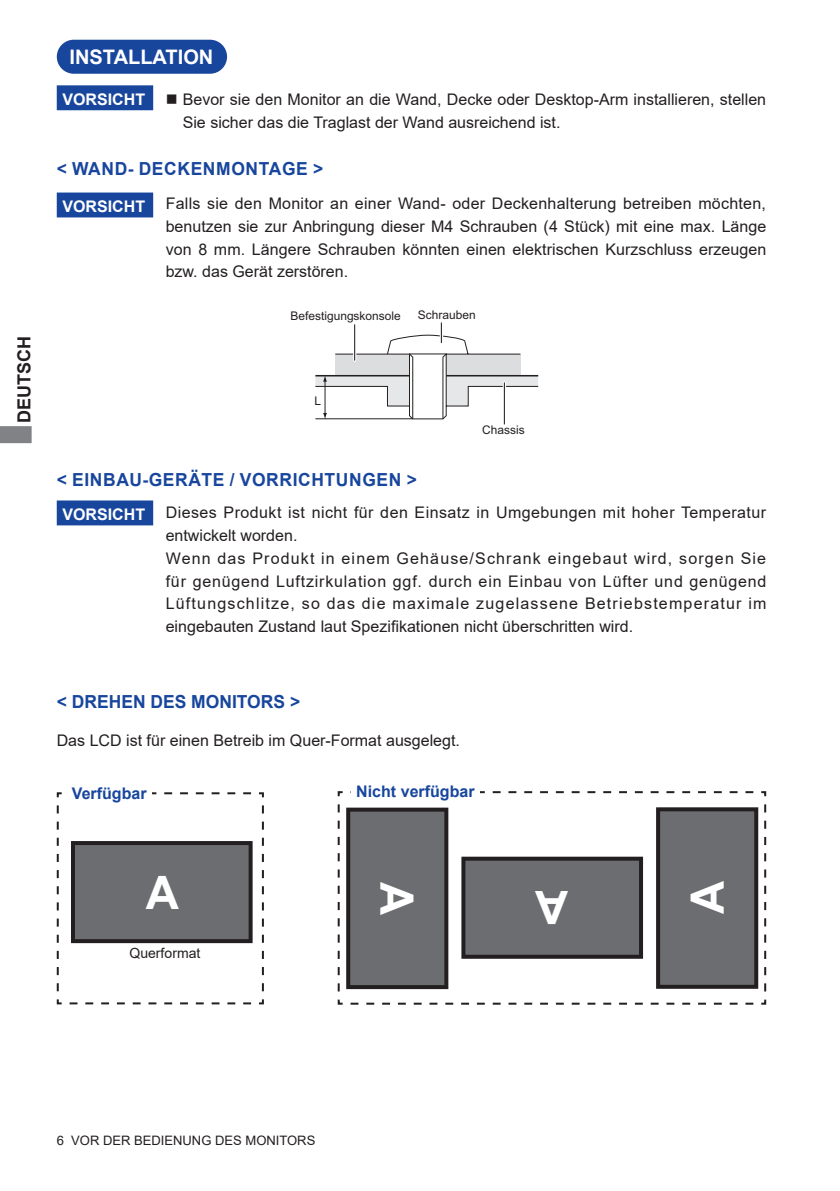
<style>
.page{position:relative;width:840px;height:1191px;background:#fff}
.page>*{position:absolute;margin:0;border:0;box-sizing:border-box;transform-origin:0 0}
.t1{font:700 46px "Arial";color:#fff}
.t2{font:700 20px "Arial";color:#fff}
.t3{font:700 18px "Arial";letter-spacing:.035em;color:#18469d}
.t4{font:700 18px "Arial";color:#18469d}
.t5{font:700 18px "Arial";color:#231f20}
.t6{font:16px/22.6px "Arial";letter-spacing:.005em;color:#231f20;text-align:justify}
.t7{font:16px/22.6px "Arial";letter-spacing:.05em;color:#231f20}
.t8{font:700 16px "Arial";color:#fff}
.t9{font:700 16px "Arial";color:#18469d}
.t10{font:14px "Arial";color:#231f20}
.t11{font:13px "Arial";color:#231f20}
.t12{font:12px "Arial";color:#231f20}
</style>
<div class="page">
<svg style="left:0;top:426px;width:32px;height:17px"></svg>
<div style="left:58px;top:41px;width:168px;height:32px;background:#18469d;border-radius:16px"></div>
<div style="left:57px;top:40px;width:170px;height:34px;border:2px solid #18469d;border-radius:16px"></div>
<svg style="left:315px;top:323px;width:223px;height:97px"></svg>
<svg style="left:502px;top:383px;width:4px;height:41px"></svg>
<hr style="left:503px;top:383px;width:1px;height:41px;background:#231f20">
<svg style="left:337px;top:791px;width:429px;height:214px"></svg>
<div style="left:351px;top:783px;width:128px;height:20px;background:#fff"></div>
<div style="left:348px;top:809px;width:98px;height:178px;background:#6c6d70"></div>
<div style="left:346px;top:807px;width:102px;height:182px;border:4px solid #231f20"></div>
<svg style="left:56px;top:792px;width:208px;height:213px"></svg>
<div style="left:67px;top:785px;width:84px;height:19px;background:#fff"></div>
<div style="left:57px;top:192px;width:96px;height:25px;background:#18469d;border:2px solid #18469d"></div>
<div style="left:57px;top:85px;width:96px;height:25px;background:#18469d;border:2px solid #18469d"></div>
<div style="left:57px;top:500px;width:96px;height:25px;background:#18469d;border:2px solid #18469d"></div>
<p class="t5" style="left:11px;top:422px;width:88px;rotate:-90deg">DEUTSCH</p>
<p class="t2" style="left:69px;top:43px;width:145px">INSTALLATION</p>
<p class="t8" style="left:62px;top:88px;width:84px">VORSICHT</p>
<p class="t6" style="left:183px;top:88px;width:584px;text-indent:-17px">■ Bevor sie den Monitor an die Wand, Decke oder Desktop-Arm installieren, stellen<br>Sie sicher das die Traglast der Wand ausreichend ist.</p>
<p class="t3" style="left:57px;top:156px;width:268px">&lt; WAND- DECKENMONTAGE &gt;</p>
<p class="t8" style="left:62px;top:195px;width:84px">VORSICHT</p>
<p class="t6" style="left:166px;top:192px;width:601px">Falls sie den Monitor an einer Wand- oder Deckenhalterung betreiben möchten, benutzen sie zur Anbringung dieser M4 Schrauben (4 Stück) mit eine max. Länge von 8 mm. Längere Schrauben könnten einen elektrischen Kurzschluss erzeugen bzw. das Gerät zerstören.</p>
<p class="t12" style="left:290px;top:308px;width:112px">Befestigungskonsole</p>
<p class="t12" style="left:417px;top:307px;width:59px">Schrauben</p>
<p class="t12" style="left:314px;top:393px;width:8px">L</p>
<p class="t12" style="left:482px;top:422px;width:44px">Chassis</p>
<p class="t3" style="left:57px;top:467px;width:361px">&lt; EINBAU-GERÄTE / VORRICHTUNGEN &gt;</p>
<p class="t8" style="left:62px;top:503px;width:84px">VORSICHT</p>
<p class="t7" style="left:166px;top:501px;width:602px">Dieses Produkt ist nicht für den Einsatz in Umgebungen mit hoher Temperatur entwickelt worden.<br>Wenn das Produkt in einem Gehäuse/Schrank eingebaut wird, sorgen Sie für genügend Luftzirkulation ggf. durch ein Einbau von Lüfter und genügend Lüftungschlitze, so das die maximale zugelassene Betriebstemperatur im eingebauten Zustand laut Spezifikationen nicht überschritten wird.</p>
<p class="t4" style="left:57px;top:689px;width:245px">&lt; DREHEN DES MONITORS &gt;</p>
<p class="t6" style="left:57px;top:729px;width:404px">Das LCD ist für einen Betreib im Quer-Format ausgelegt.</p>
<p class="t9" style="left:72px;top:781px;width:76px">Verfügbar</p>
<p class="t9" style="left:356px;top:780px;width:120px">Nicht verfügbar</p>
<h1 class="t1" style="left:146px;top:860px;width:35px">A</h1>
<h1 class="t1" style="left:429px;top:882px;width:35px;rotate:90deg">A</h1>
<p class="t10" style="left:129px;top:943px;width:72px">Querformat</p>
<h1 class="t1" style="left:567px;top:939px;width:35px;rotate:-180deg">A</h1>
<h1 class="t1" style="left:675px;top:914px;width:35px;rotate:-90deg">A</h1>
<p class="t11" style="left:57px;top:1131px;width:260px">6 VOR DER BEDIENUNG DES MONITORS</p>
</div>
